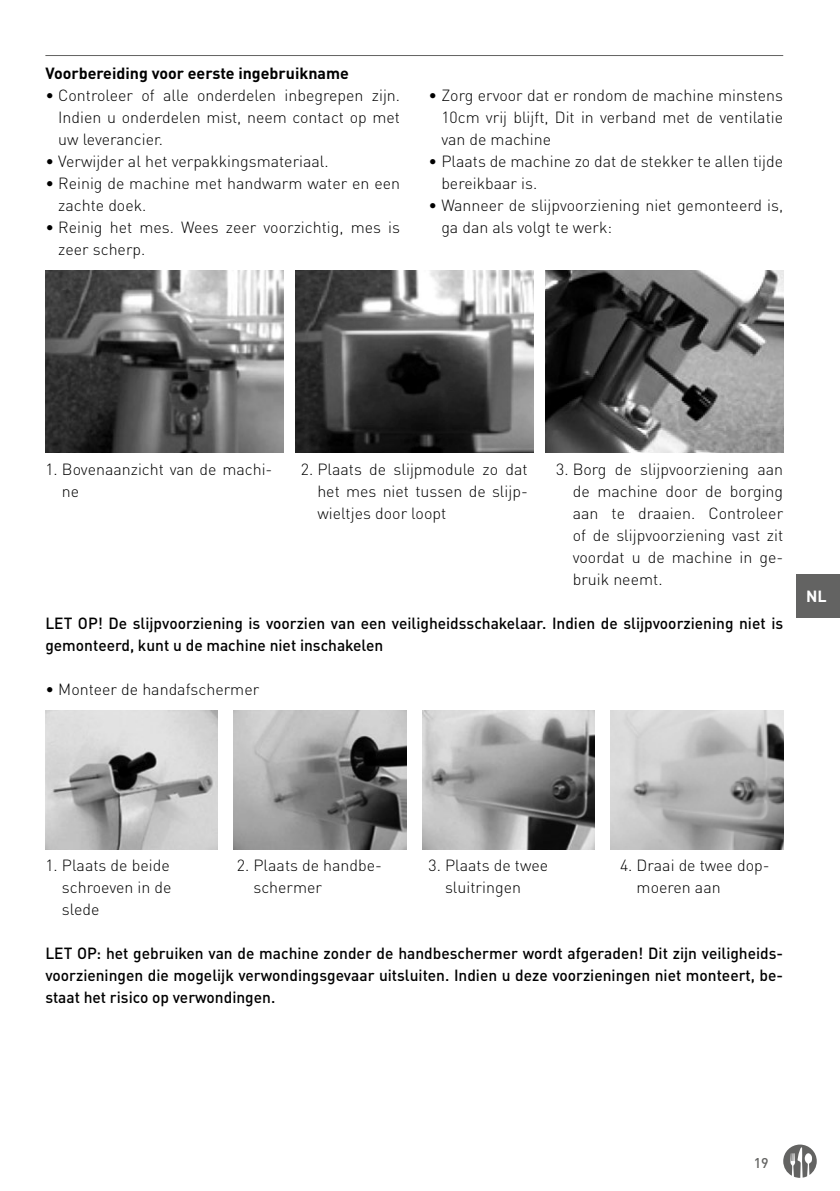
<style>
.page{position:relative;width:840px;height:1191px;background:#fff}
.page>*{position:absolute;margin:0;border:0;box-sizing:border-box;transform-origin:0 0}
.t1{font:300 16px/22px "DIN Pro";color:#000}
.t2{font:500 16px/22px "DIN Pro";color:#000}
.t3{font:700 16px "DIN Pro";color:#000}
.t4{font:700 16px "DIN Pro";color:#fff}
.t5{font:500 14px "DIN Pro";color:#636362}
</style>
<div class="page">
<svg style="left:783px;top:1144px;width:33px;height:33px"></svg>
<div style="left:796px;top:574px;width:43px;height:43px;background:#636362"></div>
<hr style="left:45px;top:55px;width:737px;height:1px;background:#636362">
<img style="left:45px;top:270px;width:238px;height:183px">
<img style="left:295px;top:270px;width:238px;height:183px">
<img style="left:545px;top:270px;width:237px;height:183px">
<img style="left:45px;top:710px;width:172px;height:139px">
<img style="left:610px;top:710px;width:172px;height:139px">
<img style="left:234px;top:710px;width:172px;height:139px">
<img style="left:422px;top:710px;width:172px;height:139px">
<p class="t3" style="left:45px;top:60px;width:305px">Voorbereiding voor eerste ingebruikname</p>
<p class="t1" style="left:58px;top:83px;width:343px;text-align:justify;text-indent:-13px">• Controleer of alle onderdelen inbegrepen zijn.<br>Indien u onderdelen mist, neem contact op met uw leverancier.</p>
<p class="t1" style="left:45px;top:149px;width:285px">• Verwijder al het verpakkingsmateriaal.</p>
<p class="t1" style="left:58px;top:171px;width:343px;text-indent:-13px">• Reinig de machine met handwarm water en een zachte doek.</p>
<p class="t1" style="left:58px;top:215px;width:343px;text-indent:-13px">• Reinig het mes. Wees zeer voorzichtig, mes is zeer scherp.</p>
<p class="t1" style="left:441px;top:83px;width:343px;text-align:justify;text-indent:-13px">• Zorg ervoor dat er rondom de machine minstens 10cm vrij blijft, Dit in verband met de ventilatie van de machine</p>
<p class="t1" style="left:441px;top:149px;width:343px;text-indent:-13px">• Plaats de machine zo dat de stekker te allen tijde bereikbaar is.</p>
<p class="t1" style="left:441px;top:193px;width:343px;text-indent:-13px">• Wanneer de slijpvoorziening niet gemonteerd is, ga dan als volgt te werk:</p>
<p class="t1" style="left:62px;top:457px;width:212px;text-indent:-17px">1. Bovenaanzicht van de machi&shy;ne</p>
<p class="t1" style="left:317px;top:457px;width:212px;text-align:justify;text-indent:-17px">2. Plaats de slijpmodule zo dat het mes niet tussen de slijp&shy;wieltjes door loopt</p>
<p class="t1" style="left:572px;top:457px;width:212px;text-align:justify;text-indent:-17px">3. Borg de slijpvoorziening aan de machine door de borging aan te draaien. Controleer of de slijpvoorziening vast zit voordat u de machine in ge&shy;bruik neemt.</p>
<p class="t2" style="left:45px;top:610px;width:738px">LET OP! De slijpvoorziening is voorzien van een veiligheidsschakelaar. Indien de slijpvoorziening niet is gemonteerd, kunt u de machine niet inschakelen</p>
<p class="t1" style="left:45px;top:677px;width:215px">• Monteer de handafschermer</p>
<p class="t4" style="left:805px;top:583px;width:22px">NL</p>
<p class="t1" style="left:62px;top:853px;width:111px;text-align:justify;text-indent:-17px">1. Plaats de beide schroeven in de slede</p>
<p class="t1" style="left:253px;top:853px;width:130px;text-indent:-17px">2. Plaats de handbe&shy;schermer</p>
<p class="t1" style="left:445px;top:853px;width:104px;text-indent:-17px">3. Plaats de twee sluitringen</p>
<p class="t1" style="left:636px;top:853px;width:134px;text-indent:-17px">4. Draai de twee dop&shy;moeren aan</p>
<p class="t2" style="left:45px;top:940px;width:739px;text-align:justify">LET OP: het gebruiken van de machine zonder de handbeschermer wordt afgeraden! Dit zijn veiligheids&shy;voorzieningen die mogelijk verwondingsgevaar uitsluiten. Indien u deze voorzieningen niet monteert, be&shy;staat het risico op verwondingen.</p>
<p class="t5" style="left:753px;top:1151px;width:16px">19</p>
</div>
